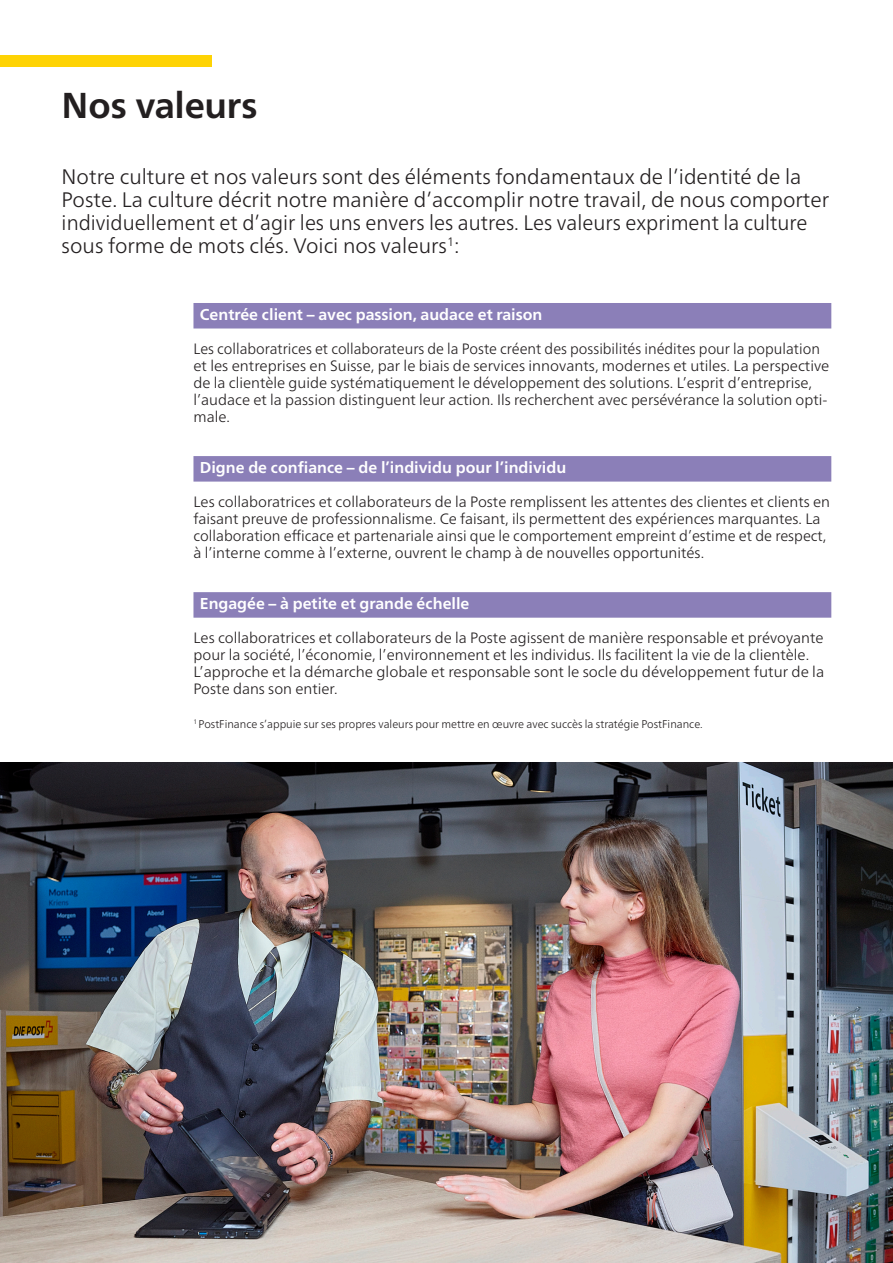
<style>
.page{position:relative;width:893px;height:1263px;background:#fff}
.page>*{position:absolute;margin:0;border:0;box-sizing:border-box;transform-origin:0 0}
.Headline_24{font:700 36px "Frutiger Neue LT Pro";letter-spacing:-.01em;color:#231f20}
.Leadtext{font:300 21px/23.1px "Frutiger Neue LT Pro";color:#231f20}
.ZWISCHENTITTEL_Auber{font:700 15.75px "Frutiger Neue LT Pro";color:#fff}
.Copytext_Aufzählunge{font:300 15px/17px "Frutiger Neue LT Pro";color:#231f20}
.Pagina{font:300 11.25px "Frutiger Neue LT Pro";color:#231f20}
</style>
<div class="page">
<div style="left:193px;top:303px;width:638px;height:25px;background:#8b7fb8"></div>
<div style="left:193px;top:456px;width:638px;height:26px;background:#8b7fb8"></div>
<div style="left:193px;top:592px;width:638px;height:26px;background:#8b7fb8"></div>
<div style="left:0;top:55px;width:212px;height:12px;background:#fed304"></div>
<img style="left:0;top:762px;width:893px;height:501px">
<p class="Headline_24" style="left:62px;top:84px;width:197px">Nos valeurs</p>
<p class="Leadtext" style="left:62px;top:165px;width:769px">Notre culture et nos valeurs sont des éléments fondamentaux de l’identité de la Poste. La culture décrit notre manière d’accomplir notre travail, de nous comporter individuellement et d’agir les uns envers les autres. Les valeurs expriment la culture sous forme de mots clés. Voici nos valeurs<sup>1</sup>:</p>
<p class="ZWISCHENTITTEL_Auber" style="left:200px;top:305px;width:344px">Centrée client – avec passion, audace et raison</p>
<p class="Copytext_Aufzählunge" style="left:193px;top:340px;width:637px">Les collaboratrices et collaborateurs de la Poste créent des possibilités inédites pour la population et les entreprises en Suisse, par le biais de services innovants, modernes et utiles. La perspective de la clientèle guide systématiquement le développement des solutions. L’esprit d’entreprise, l’audace et la passion distinguent leur action. Ils recherchent avec persévérance la solution opti&shy;male.</p>
<p class="ZWISCHENTITTEL_Auber" style="left:200px;top:458px;width:368px">Digne de confiance – de l’individu pour l’individu</p>
<p class="Copytext_Aufzählunge" style="left:193px;top:493px;width:638px">Les collaboratrices et collaborateurs de la Poste remplissent les attentes des clientes et clients en faisant preuve de professionnalisme. Ce faisant, ils permettent des expériences marquantes. La collaboration efficace et partenariale ainsi que le comportement empreint d’estime et de respect, à l’interne comme à l’externe, ouvrent le champ à de nouvelles opportunités.</p>
<p class="ZWISCHENTITTEL_Auber" style="left:200px;top:594px;width:271px">Engagée – à petite et grande échelle</p>
<p class="Copytext_Aufzählunge" style="left:193px;top:629px;width:632px">Les collaboratrices et collaborateurs de la Poste agissent de manière responsable et prévoyante pour la société, l’économie, l’environnement et les individus. Ils facilitent la vie de la clientèle.<br>L’approche et la démarche globale et responsable sont le socle du développement futur de la Poste dans son entier.</p>
<p class="Pagina" style="left:193px;top:718px;width:511px"><sup>1</sup> PostFinance s’appuie sur ses propres valeurs pour mettre en œuvre avec succès la stratégie PostFinance.</p>
</div>
